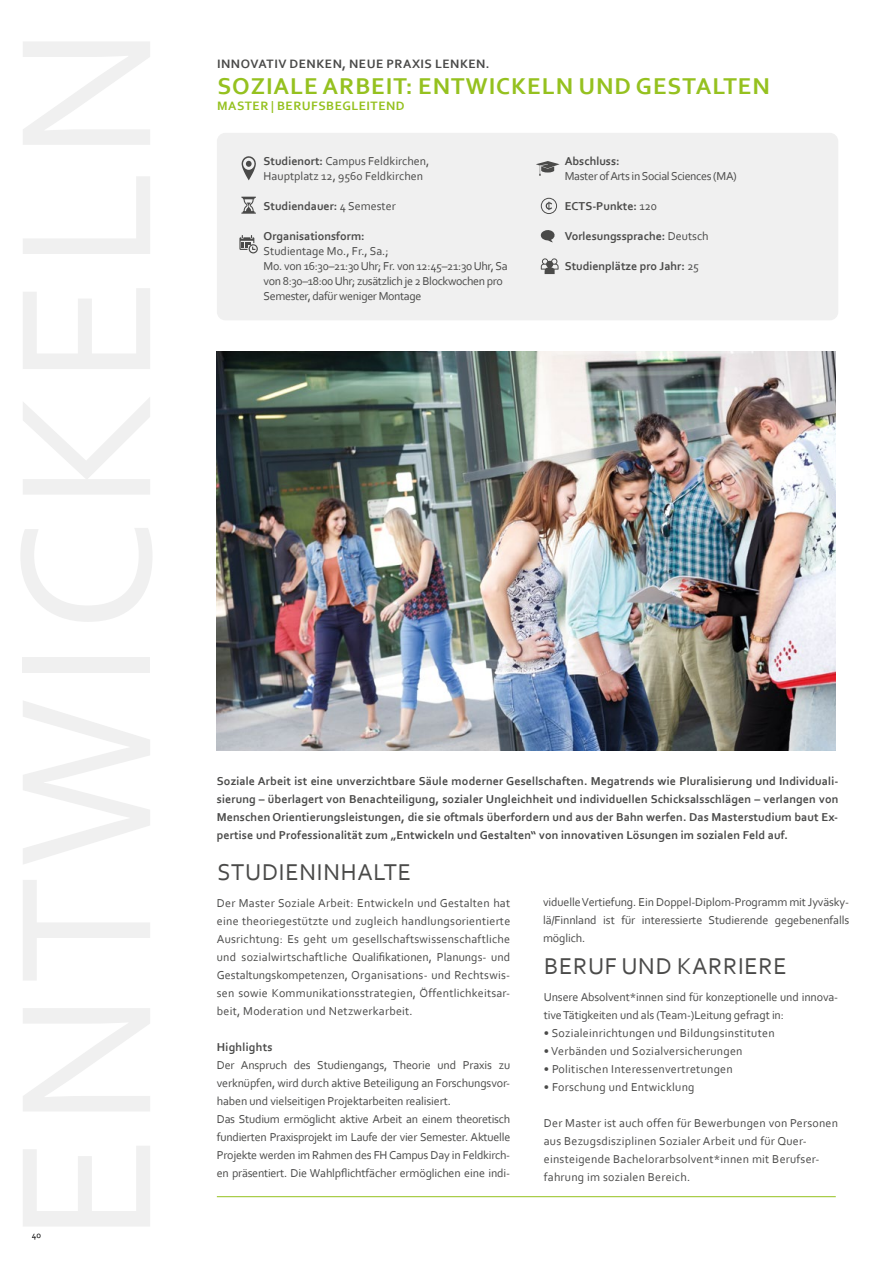
<style>
.page{position:relative;width:893px;height:1263px;background:#fff}
.page>*{position:absolute;margin:0;border:0;box-sizing:border-box;transform-origin:0 0}
.t1{font:700 24px "Corbel";letter-spacing:.04em;color:#95c11f}
.t2{font:24px "Corbel";letter-spacing:.03em;color:#4a4a49}
.t3{font:700 12.75px "Corbel";letter-spacing:.04em;color:#4a4a49}
.t4{font:700 12.75px "Corbel";letter-spacing:.04em;color:#95c11f}
.t5{font:12px/18px "Corbel";letter-spacing:-.01em;color:#4a4a49}
.t6{font:700 12px/18px "Corbel";color:#4a4a49;text-align:justify}
.t7{font:12px/18px "Corbel";letter-spacing:.02em;color:#4a4a49}
.t8{font:12px/15px "Corbel";letter-spacing:-.03em;color:#4a4a49}
.t9{font:700 12px "Corbel";letter-spacing:.02em;color:#4a4a49}
.t10{font:9px "Corbel";color:#000}
.s1{font-weight:700}
.s2{font-weight:400}
</style>
<div class="page">
<hr style="left:892px;top:0;width:1px;height:1263px;background:#f0f0f0">
<div style="left:217px;top:133px;width:621px;height:187px;background:#f0f0f0;border-radius:9px"></div>
<hr style="left:217px;top:1196px;width:619px;height:1px;background:#95c11f">
<img style="left:217px;top:352px;width:619px;height:398px">
<svg style="left:241px;top:197px;width:15px;height:17px"></svg>
<svg style="left:541px;top:258px;width:18px;height:16px"></svg>
<svg style="left:242px;top:156px;width:14px;height:24px"></svg>
<svg style="left:239px;top:235px;width:19px;height:18px"></svg>
<svg style="left:536px;top:161px;width:24px;height:15px"></svg>
<svg style="left:541px;top:198px;width:16px;height:16px"></svg>
<svg style="left:540px;top:230px;width:15px;height:12px"></svg>
<p class="t3" style="left:217px;top:56px;width:274px">INNOVATIV DENKEN, NEUE PRAXIS LENKEN.</p>
<h1 class="t1" style="left:217px;top:72px;width:554px">SOZIALE ARBEIT: ENTWICKELN UND GESTALTEN</h1>
<p class="t4" style="left:217px;top:98px;width:189px">MASTER | BERUFSBEGLEITEND</p>
<p class="t5" style="left:264px;top:153px;width:167px;line-height:15px"><span class="s1">Studienort:</span> Campus Feldkirchen,<br>Hauptplatz 12, 9560 Feldkirchen</p>
<p class="t6" style="left:264px;top:197px;width:134px">Studiendauer: <span class="s2">4 Semester</span></p>
<p class="t6" style="left:264px;top:227px;width:103px">Organisationsform:</p>
<p class="t8" style="left:264px;top:243px;width:245px">Studientage Mo., Fr., Sa.;<br>Mo. von 16:30–21:30 Uhr; Fr. von 12:45–21:30 Uhr, Sa von 8:30–18:00 Uhr; zusätzlich je 2 Blockwochen pro Semester, dafür weniger Montage</p>
<p class="t6" style="left:565px;top:152px;width:56px">Abschluss:</p>
<p class="t8" style="left:565px;top:168px;width:174px">Master of Arts in Social Sciences (MA)</p>
<p class="t6" style="left:565px;top:197px;width:94px">ECTS-Punkte: <span class="s2">120</span></p>
<p class="t6" style="left:565px;top:227px;width:145px">Vorlesungssprache: <span class="s2">Deutsch</span></p>
<p class="t6" style="left:565px;top:257px;width:136px">Studienplätze pro Jahr: <span class="s2">25</span></p>
<p class="t10" style="left:32px;top:1229px;width:11px">40</p>
<p class="t6" style="left:217px;top:772px;width:623px">Soziale Arbeit ist eine unverzichtbare Säule moderner Gesellschaften. Megatrends wie Pluralisierung und Individuali&shy;sierung – überlagert von Benachteiligung, sozialer Ungleichheit und individuellen Schicksalsschlägen – verlangen von Menschen Orientierungsleistungen, die sie oftmals überfordern und aus der Bahn werfen. Das Masterstudium baut Ex&shy;pertise und Professionalität zum „Entwickeln und Gestalten“ von innovativen Lösungen im sozialen Feld auf.</p>
<h1 class="t2" style="left:217px;top:858px;width:195px">STUDIENINHALTE</h1>
<p class="t5" style="left:217px;top:894px;width:295px;text-align:justify">Der Master Soziale Arbeit: Entwickeln und Gestalten hat eine theoriegestützte und zugleich handlungsorientierte Ausrichtung: Es geht um gesellschaftswissenschaftliche und sozialwirtschaftliche Qualifikationen, Planungs- und Gestaltungskompetenzen, Organisations- und Rechtswis&shy;sen sowie Kommunikationsstrategien, Öffentlichkeitsar&shy;beit, Moderation und Netzwerkarbeit.</p>
<p class="t9" style="left:217px;top:1039px;width:57px">Highlights</p>
<p class="t5" style="left:217px;top:1056px;width:295px">Der Anspruch des Studiengangs, Theorie und Praxis zu verknüpfen, wird durch aktive Beteiligung an Forschungsvor&shy;haben und vielseitigen Projektarbeiten realisiert.<br>Das Studium ermöglicht aktive Arbeit an einem theoretisch fundierten Praxisprojekt im Laufe der vier Semester. Aktuelle Projekte werden im Rahmen des FH Campus Day in Feldkirch&shy;en präsentiert. Die Wahlpflichtfächer ermöglichen eine indi-</p>
<p class="t5" style="left:543px;top:893px;width:308px;text-align:justify">viduelle Vertiefung. Ein Doppel-Diplom-Programm mit Jyväsky&shy;lä/Finnland ist für interessierte Studierende gegebenenfalls möglich.</p>
<h1 class="t2" style="left:544px;top:951px;width:244px">BERUF UND KARRIERE</h1>
<p class="t5" style="left:544px;top:987px;width:296px">Unsere Absolvent*innen sind für konzeptionelle und innova&shy;tive Tätigkeiten und als (Team-)Leitung gefragt in:</p>
<p class="t7" style="left:544px;top:1023px;width:232px">• Sozialeinrichtungen und Bildungsinstituten</p>
<p class="t7" style="left:544px;top:1041px;width:200px">• Verbänden und Sozialversicherungen</p>
<p class="t7" style="left:544px;top:1059px;width:191px">• Politischen Interessenvertretungen</p>
<p class="t7" style="left:544px;top:1077px;width:152px">• Forschung und Entwicklung</p>
<p class="t7" style="left:544px;top:1113px;width:296px">Der Master ist auch offen für Bewerbungen von Personen aus Bezugsdisziplinen Sozialer Arbeit und für Quer&shy;einsteigende Bachelorarbsolvent*innen mit Berufser&shy;fahrung im sozialen Bereich.</p>
</div>
